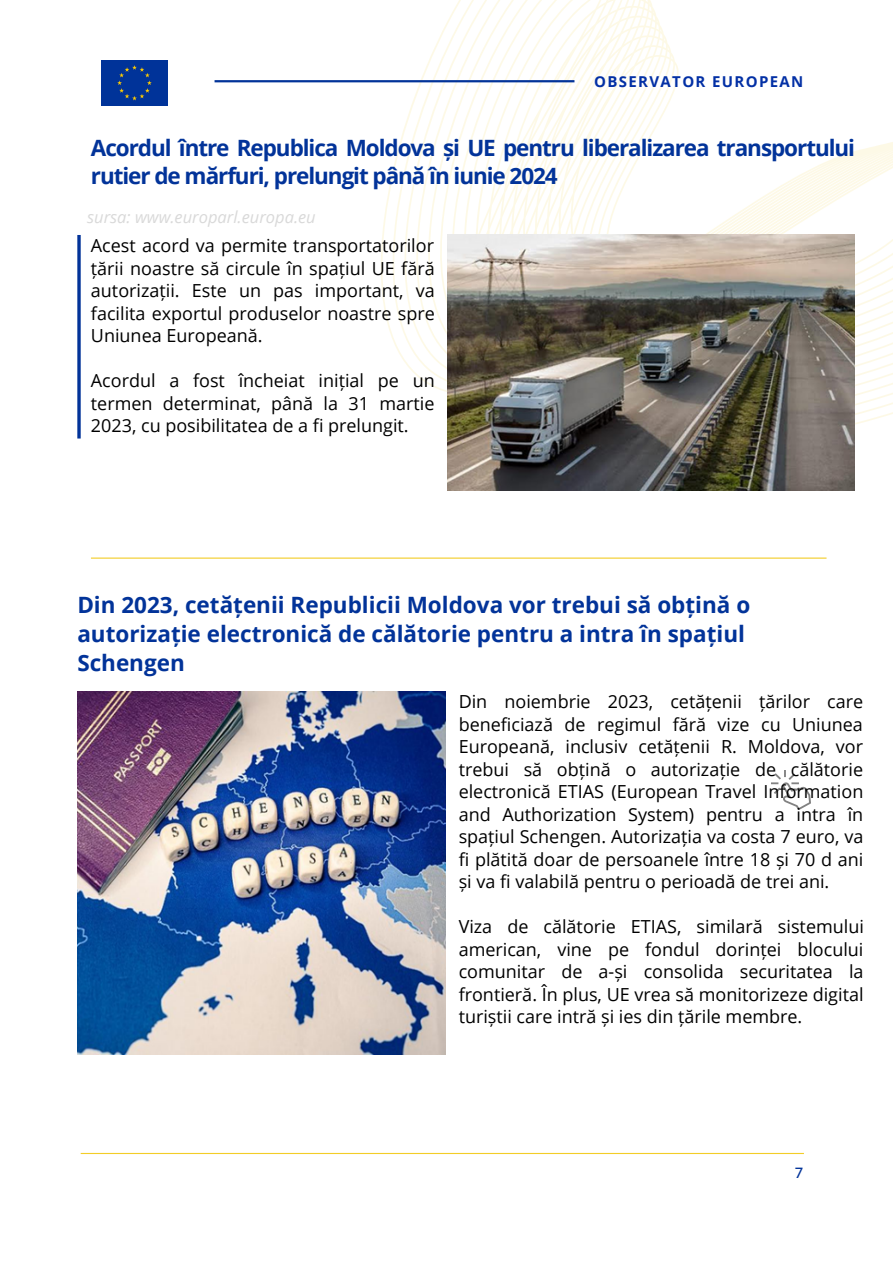
<style>
.page{position:relative;width:893px;height:1264px;background:#fff}
.page>*{position:absolute;margin:0;border:0;box-sizing:border-box;transform-origin:0 0}
.t1{font:700 22.5px/29.2px "Open Sans";color:#023399}
.t2{font:700 22.5px/28px "Open Sans";letter-spacing:-.045em;color:#023399}
.t3{font:18px/22.5px "Open Sans";color:#000;text-align:justify}
.t4{font:italic 16.5px "Open Sans";color:#d9d9d9}
.t5{font:700 15px "Open Sans";letter-spacing:.09em;color:#0330a5}
.t6{font:500 15px "HK Grotesk";color:#023399}
</style>
<div class="page">
<svg style="left:234px;top:0;width:658px;height:559px"></svg>
<hr style="left:214px;top:80px;width:360px;height:2px;background:#023399">
<div style="left:101px;top:60px;width:67px;height:45px;background:#039"></div>
<hr style="left:91px;top:557px;width:735px;height:1px;background:#f3cd27">
<svg style="left:77px;top:235px;width:4px;height:203px"></svg>
<hr style="left:81px;top:1152px;width:722px;height:1px;background:#f3cd27">
<img style="left:771px;top:770px;width:39px;height:39px">
<img style="left:447px;top:235px;width:407px;height:255px">
<img style="left:77px;top:691px;width:368px;height:363px">
<p class="t5" style="left:594px;top:71px;width:211px">OBSERVATOR EUROPEAN</p>
<p class="t2" style="left:91px;top:134px;width:765px">Acordul între Republica Moldova și UE pentru liberalizarea transportului rutier de mărfuri, prelungit până în iunie 2024</p>
<p class="t4" style="left:87px;top:206px;width:230px">sursa: www.europarl.europa.eu</p>
<p class="t3" style="left:91px;top:234px;width:345px">Acest acord va permite transportatorilor țării noastre să circule în spațiul UE fără autorizații. Este un pas important, va facilita exportul produselor noastre spre Uniunea Europeană.</p>
<p class="t3" style="left:91px;top:369px;width:345px">Acordul a fost încheiat inițial pe un termen determinat, până la 31 martie 2023, cu posibilitatea de a fi prelungit.</p>
<p class="t1" style="left:77px;top:589px;width:674px">Din 2023, cetățenii Republicii Moldova vor trebui să obțină o autorizație electronică de călătorie pentru a intra în spațiul<br>Schengen</p>
<p class="t3" style="left:458px;top:690px;width:406px">Din noiembrie 2023, cetățenii țărilor care beneficiază de regimul fără vize cu Uniunea Europeană, inclusiv cetățenii R. Moldova, vor trebui să obțină o autorizație de călătorie electronică ETIAS (European Travel Information and Authorization System) pentru a intra în spațiul Schengen. Autorizația va costa 7 euro, va fi plătită doar de persoanele între 18 și 70 d ani și va fi valabilă pentru o perioadă de trei ani.</p>
<p class="t3" style="left:458px;top:914px;width:407px">Viza de călătorie ETIAS, similară sistemului american, vine pe fondul dorinței blocului comunitar de a-și consolida securitatea la frontieră. În plus, UE vrea să monitorizeze digital turiștii care intră și ies din țările membre.</p>
<p class="t6" style="left:794px;top:1164px;width:10px">7</p>
</div>
